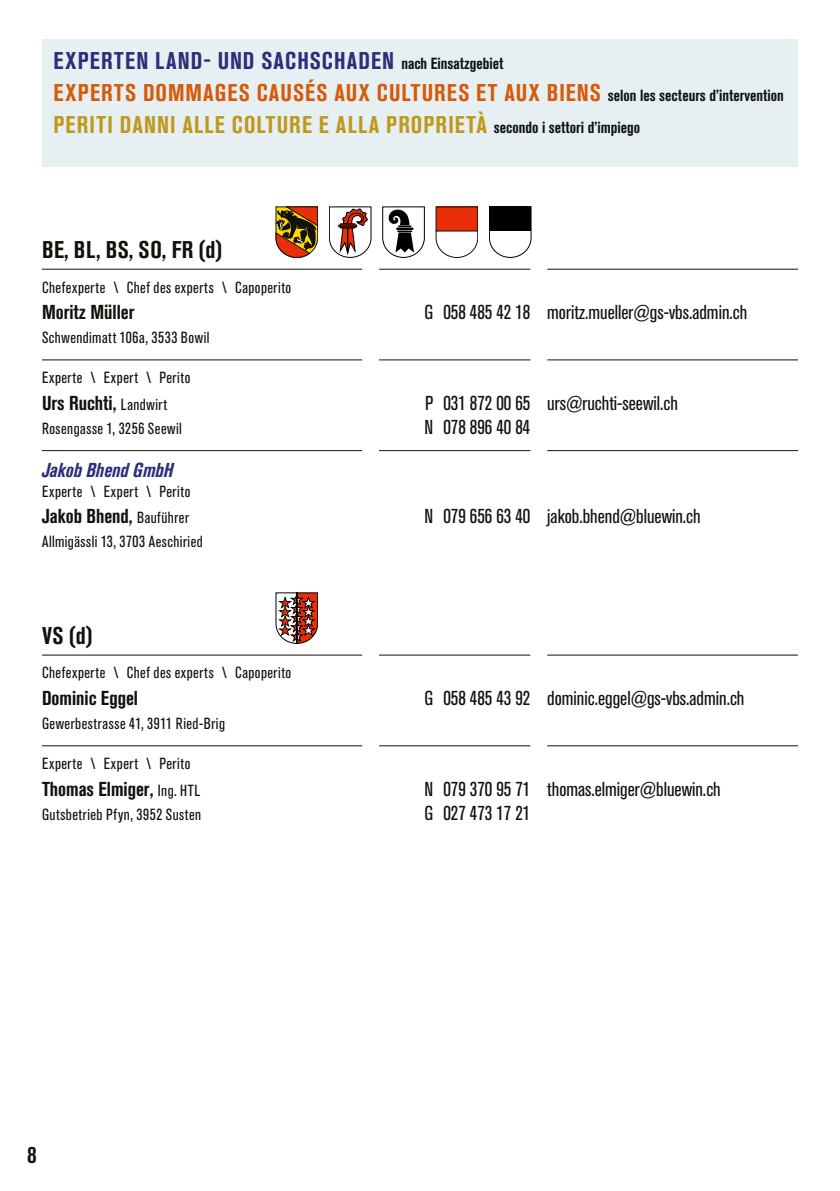
<style>
.page{position:relative;width:840px;height:1191px;background:#fff}
.page>*{position:absolute;margin:0;border:0;box-sizing:border-box;transform-origin:0 0}
.ZEM_Standard_deutsch{font:700 condensed 24px "Akzidenz Grotesk Pro";letter-spacing:.05em;color:#2c2e7a}
.ZEM_Standard_deutsch-2{font:700 condensed 24px "Akzidenz Grotesk Pro";letter-spacing:.03em;color:#12120d}
.ZEM_Standard_deutsch-3{font:condensed 20px "Akzidenz Grotesk Pro";color:#12120d}
.ZEM_Standard_deutsch-4{font:700 condensed 20px "Akzidenz Grotesk Pro";color:#12120d}
.ZEM_Standard_deutsch-5{font:italic 700 condensed 20px "Akzidenz Grotesk Pro";color:#2c2e7a}
.ZEM_Standard_deutsch-6{font:condensed 16px "Akzidenz Grotesk Pro";letter-spacing:.035em;color:#12120d}
.ZEM_Standard_deutsch-7{font:700 condensed 16px/32px "Akzidenz Grotesk Pro";color:#12120d}
.s1{font-size:16px;color:#12120d}
.s2{font-size:24px;color:#d55a09}
.s3{font-size:24px;color:#bf991d}
.s4{font-weight:400;font-size:16px}
</style>
<div class="page">
<div style="left:42px;top:40px;width:755px;height:127px;background:#e6eff1"></div>
<hr style="left:42px;top:269px;width:320px;height:1px;background:#12120d">
<hr style="left:379px;top:269px;width:151px;height:1px;background:#12120d">
<hr style="left:547px;top:269px;width:250px;height:1px;background:#12120d">
<hr style="left:42px;top:359px;width:320px;height:1px;background:#12120d">
<hr style="left:379px;top:359px;width:151px;height:1px;background:#12120d">
<hr style="left:547px;top:359px;width:250px;height:1px;background:#12120d">
<hr style="left:42px;top:450px;width:320px;height:1px;background:#12120d">
<hr style="left:379px;top:450px;width:151px;height:1px;background:#12120d">
<hr style="left:547px;top:450px;width:250px;height:1px;background:#12120d">
<hr style="left:42px;top:655px;width:320px;height:1px;background:#12120d">
<hr style="left:379px;top:655px;width:151px;height:1px;background:#12120d">
<hr style="left:547px;top:655px;width:250px;height:1px;background:#12120d">
<hr style="left:42px;top:745px;width:320px;height:1px;background:#12120d">
<hr style="left:379px;top:745px;width:151px;height:1px;background:#12120d">
<hr style="left:547px;top:745px;width:250px;height:1px;background:#12120d">
<svg style="left:276px;top:207px;width:41px;height:51px;background:#92561c"></svg>
<svg style="left:329px;top:207px;width:42px;height:51px"></svg>
<svg style="left:382px;top:207px;width:42px;height:51px"></svg>
<svg style="left:435px;top:207px;width:42px;height:51px"></svg>
<svg style="left:489px;top:207px;width:42px;height:51px"></svg>
<svg style="left:276px;top:592px;width:41px;height:51px"></svg>
<p class="ZEM_Standard_deutsch" style="left:53px;top:45px;width:451px">EXPERTEN LAND- UND SACHSCHADEN <span class="s1">nach Einsatzgebiet</span></p>
<p class="ZEM_Standard_deutsch-7" style="left:53px;top:79px;width:731px"><span class="s2">EXPERTS DOMMAGES CAUSÉS AUX CULTURES ET AUX BIENS</span> selon les secteurs d’intervention<br><span class="s3">PERITI DANNI ALLE COLTURE E ALLA PROPRIETÀ</span> secondo i settori d’impiego</p>
<p class="ZEM_Standard_deutsch-2" style="left:42px;top:234px;width:182px">BE, BL, BS, SO, FR (d)</p>
<p class="ZEM_Standard_deutsch-6" style="left:42px;top:276px;width:251px">Chefexperte \ Chef des experts \ Capoperito</p>
<p class="ZEM_Standard_deutsch-4" style="left:42px;top:299px;width:94px">Moritz Müller</p>
<p class="ZEM_Standard_deutsch-6" style="left:42px;top:327px;width:169px">Schwendimatt 106a, 3533 Bowil</p>
<p class="ZEM_Standard_deutsch-6" style="left:42px;top:367px;width:150px">Experte \ Expert \ Perito</p>
<p class="ZEM_Standard_deutsch-4" style="left:42px;top:390px;width:127px">Urs Ruchti, <span class="s4">Landwirt</span></p>
<p class="ZEM_Standard_deutsch-6" style="left:42px;top:417px;width:141px">Rosengasse 1, 3256 Seewil</p>
<p class="ZEM_Standard_deutsch-5" style="left:42px;top:457px;width:133px">Jakob Bhend GmbH</p>
<p class="ZEM_Standard_deutsch-6" style="left:42px;top:481px;width:150px">Experte \ Expert \ Perito</p>
<p class="ZEM_Standard_deutsch-4" style="left:42px;top:503px;width:148px">Jakob Bhend, <span class="s4">Bauführer</span></p>
<p class="ZEM_Standard_deutsch-6" style="left:42px;top:531px;width:162px">Allmigässli 13, 3703 Aeschiried</p>
<p class="ZEM_Standard_deutsch-2" style="left:42px;top:620px;width:52px">VS (d)</p>
<p class="ZEM_Standard_deutsch-6" style="left:42px;top:662px;width:251px">Chefexperte \ Chef des experts \ Capoperito</p>
<p class="ZEM_Standard_deutsch-4" style="left:42px;top:685px;width:98px">Dominic Eggel</p>
<p class="ZEM_Standard_deutsch-6" style="left:42px;top:713px;width:184px">Gewerbestrasse 41, 3911 Ried-Brig</p>
<p class="ZEM_Standard_deutsch-6" style="left:42px;top:753px;width:150px">Experte \ Expert \ Perito</p>
<p class="ZEM_Standard_deutsch-4" style="left:42px;top:775px;width:160px">Thomas Elmiger, <span class="s4">Ing. HTL</span></p>
<p class="ZEM_Standard_deutsch-6" style="left:42px;top:803px;width:161px">Gutsbetrieb Pfyn, 3952 Susten</p>
<h1 class="ZEM_Standard_deutsch-2" style="left:27px;top:1138px;width:10px">8</h1>
<p class="ZEM_Standard_deutsch-3" style="left:424px;top:299px;width:107px">G 058 485 42 18</p>
<p class="ZEM_Standard_deutsch-3" style="left:547px;top:299px;width:201px">moritz.mueller@gs-vbs.admin.ch</p>
<p class="ZEM_Standard_deutsch-3" style="left:425px;top:389px;width:107px">P 031 872 00 65</p>
<p class="ZEM_Standard_deutsch-3" style="left:424px;top:413px;width:107px">N 078 896 40 84</p>
<p class="ZEM_Standard_deutsch-3" style="left:547px;top:389px;width:132px">urs@ruchti-seewil.ch</p>
<p class="ZEM_Standard_deutsch-3" style="left:424px;top:503px;width:107px">N 079 656 63 40</p>
<p class="ZEM_Standard_deutsch-3" style="left:547px;top:503px;width:155px">jakob.bhend@bluewin.ch</p>
<p class="ZEM_Standard_deutsch-3" style="left:424px;top:685px;width:107px">G 058 485 43 92</p>
<p class="ZEM_Standard_deutsch-3" style="left:547px;top:685px;width:198px">dominic.eggel@gs-vbs.admin.ch</p>
<p class="ZEM_Standard_deutsch-3" style="left:424px;top:775px;width:107px">N 079 370 95 71</p>
<p class="ZEM_Standard_deutsch-3" style="left:424px;top:799px;width:107px">G 027 473 17 21</p>
<p class="ZEM_Standard_deutsch-3" style="left:547px;top:775px;width:175px">thomas.elmiger@bluewin.ch</p>
</div>
